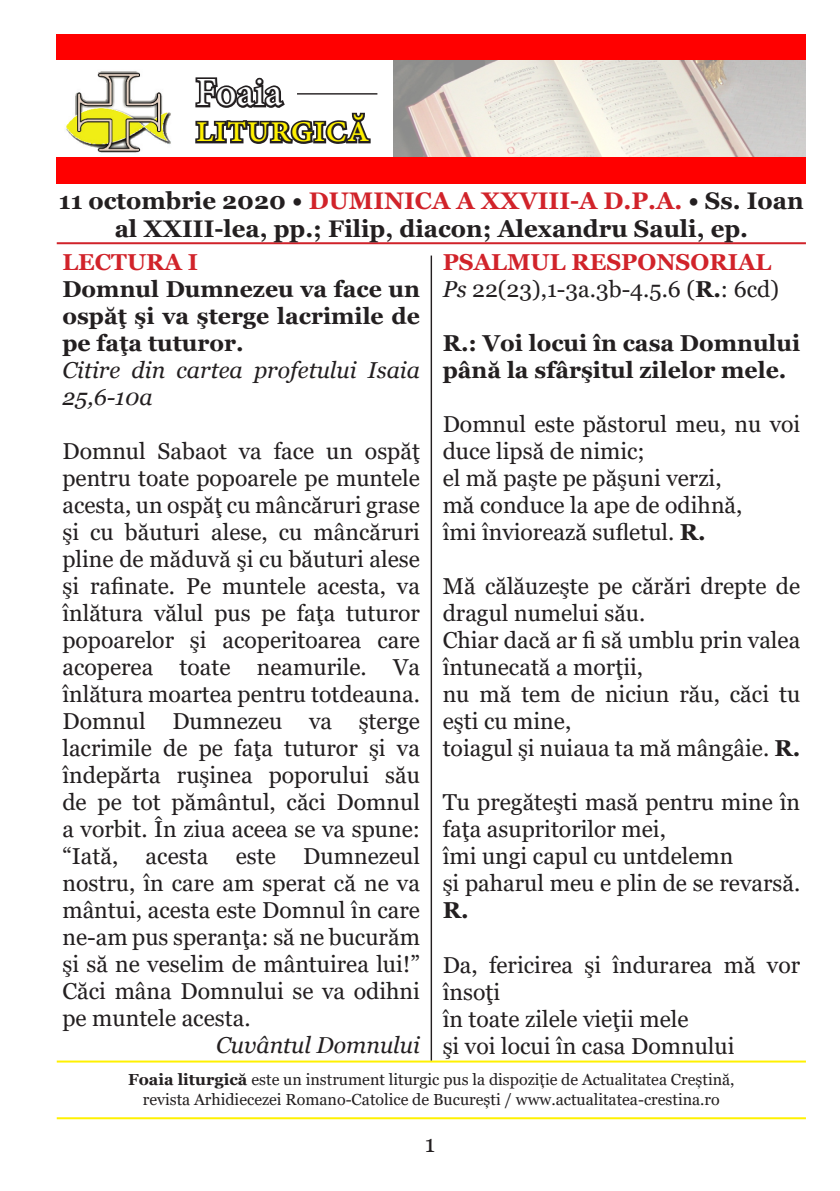
<style>
.page{position:relative;width:840px;height:1191px;background:#fff}
.page>*{position:absolute;margin:0;border:0;box-sizing:border-box;transform-origin:0 0}
.t1{font:40px "Minion Pro";color:#fff101}
.t2{font:40px "Minion Pro";color:#fff}
.t3{font:700 24px/28px "Georgia";color:#231f20;text-align:center}
.t4{font:24px "Georgia";color:#231f20}
.t5{font:23px/27px "Georgia";color:#231f20}
.t6{font:700 23px/27px "Georgia";color:#231f20;text-align:justify}
.t7{font:italic 23px/27px "Georgia";color:#231f20}
.t8{font:700 23px "Georgia";color:#d1232a}
.t9{font:16px/19.2px "Georgia";color:#231f20;text-align:center}
.s1{color:#d1232a}
.s2{font-weight:700;color:#d1232a}
.s3{font-style:italic}
.s4{font-weight:700}
</style>
<div class="page">
<img style="left:393px;top:60px;width:412px;height:98px">
<img style="left:57px;top:71px;width:115px;height:87px">
<div style="left:57px;top:158px;width:748px;height:26px;background:#f00"></div>
<hr style="left:57px;top:242px;width:748px;height:2px;background:#d1232a">
<hr style="left:57px;top:1117px;width:748px;height:2px;background:#fff101">
<hr style="left:57px;top:1060px;width:748px;height:2px;background:#fff101">
<div style="left:57px;top:34px;width:748px;height:26px;background:#f00"></div>
<svg style="left:195px;top:77px;width:176px;height:67px"></svg>
<hr style="left:297px;top:93px;width:80px;height:2px;background:#231f20">
<hr style="left:430px;top:255px;width:2px;height:805px;background:#231f20">
<h1 class="t2" style="left:196px;top:66px;width:88px">Foaia</h1>
<h1 class="t1" style="left:196px;top:102px;width:175px">liturgică</h1>
<p class="t3" style="left:59px;top:187px;width:745px">11 octombrie 2020 • <span class="s1">DUMINICA A XXVIII-A D.P.A.</span> • Ss. Ioan al XXIII-lea, pp.; Filip, diacon; Alexandru Sauli, ep.</p>
<p class="t8" style="left:62px;top:247px;width:137px">LECTURA I</p>
<p class="t6" style="left:62px;top:275px;width:359px">Domnul Dumnezeu va face un ospăţ şi va şterge lacrimile de pe faţa tuturor.</p>
<p class="t7" style="left:62px;top:356px;width:359px">Citire din cartea profetului Isaia<br>25,6-10a</p>
<p class="t5" style="left:62px;top:438px;width:359px;text-align:justify">Domnul Sabaot va face un ospăţ pentru toate popoarele pe muntele acesta, un ospăţ cu mâncăruri grase şi cu băuturi alese, cu mâncăruri pline de măduvă şi cu băuturi alese şi rafinate. Pe muntele acesta, va înlătura vălul pus pe faţa tuturor popoarelor şi acoperitoarea care acoperea toate neamurile. Va înlătura moartea pentru totdeauna.<br>Domnul Dumnezeu va şterge lacrimile de pe faţa tuturor şi va îndepărta ruşinea poporului său de pe tot pământul, căci Domnul a vorbit. În ziua aceea se va spune: “Iată, acesta este Dumnezeul nostru, în care am sperat că ne va mântui, acesta este Domnul în care ne-am pus speranţa: să ne bucurăm şi să ne veselim de mântuirea lui!” Căci mâna Domnului se va odihni pe muntele acesta.</p>
<p class="t7" style="left:216px;top:1031px;width:205px">Cuvântul Domnului</p>
<p class="t5" style="left:442px;top:249px;width:337px"><span class="s2">PSALMUL RESPONSORIAL<br></span><span class="s3">Ps</span> 22(23),1-3a.3b-4.5.6 (<span class="s4">R.</span>: 6cd)</p>
<p class="t6" style="left:442px;top:330px;width:359px">R.: Voi locui în casa Domnului până la sfârşitul zilelor mele.</p>
<p class="t5" style="left:442px;top:411px;width:359px">Domnul este păstorul meu, nu voi duce lipsă de nimic;<br>el mă paşte pe păşuni verzi,<br>mă conduce la ape de odihnă,<br>îmi înviorează sufletul. <span class="s4">R.</span></p>
<p class="t5" style="left:442px;top:573px;width:359px">Mă călăuzeşte pe cărări drepte de dragul numelui său.<br>Chiar dacă ar fi să umblu prin valea întunecată a morţii,<br>nu mă tem de niciun rău, căci tu eşti cu mine,<br>toiagul şi nuiaua ta mă mângâie. <span class="s4">R.</span></p>
<p class="t5" style="left:442px;top:789px;width:359px">Tu pregăteşti masă pentru mine în faţa asupritorilor mei,<br>îmi ungi capul cu untdelemn<br>şi paharul meu e plin de se revarsă.</p>
<p class="t6" style="left:442px;top:897px;width:27px">R.</p>
<p class="t5" style="left:442px;top:951px;width:359px">Da, fericirea şi îndurarea mă vor însoţi<br>în toate zilele vieţii mele<br>şi voi locui în casa Domnului</p>
<p class="t9" style="left:128px;top:1070px;width:607px"><span class="s4">Foaia liturgică</span> este un instrument liturgic pus la dispoziție de Actualitatea Creștină, revista Arhidiecezei Romano-Catolice de București / www.actualitatea-crestina.ro</p>
<p class="t4" style="left:424px;top:1129px;width:12px">1</p>
</div>
